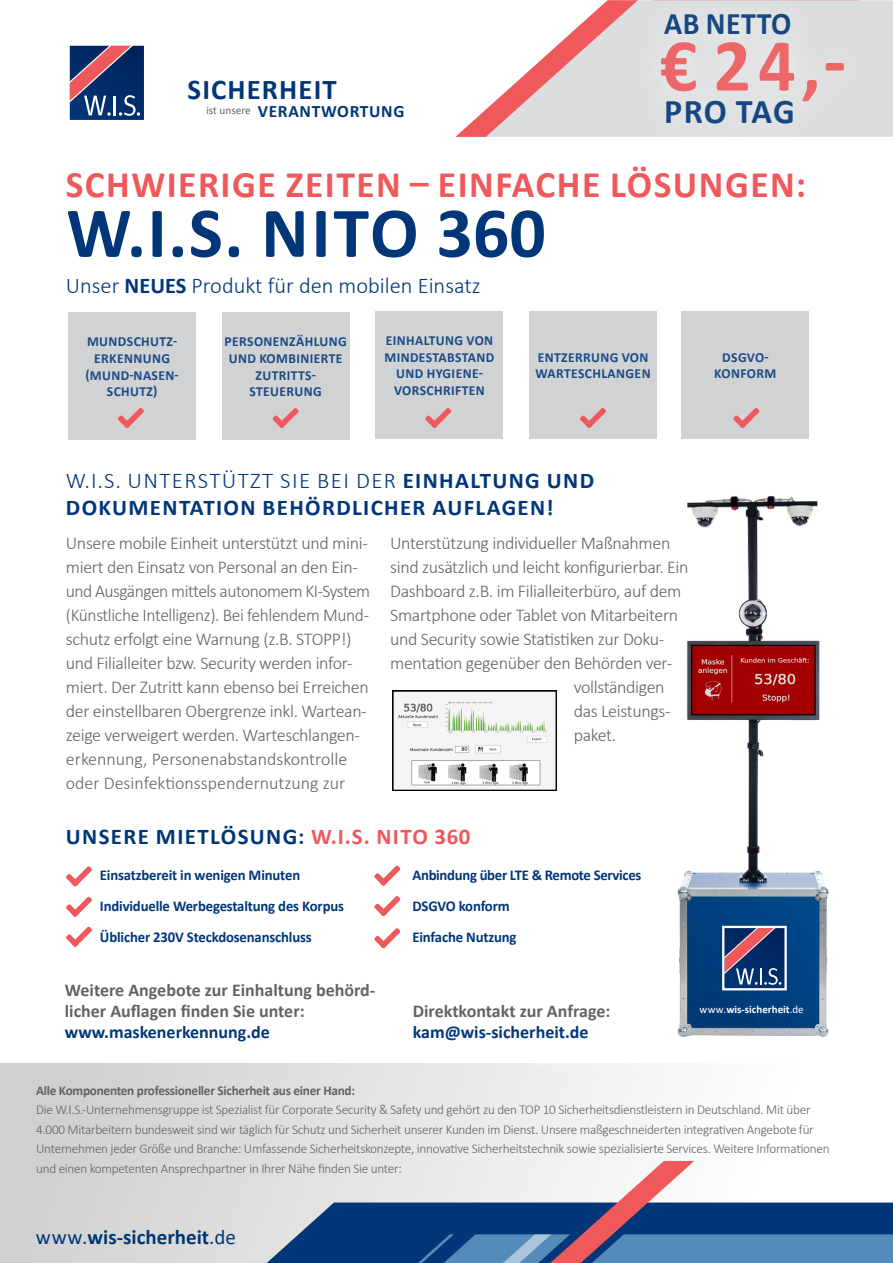
<style>
.page{position:relative;width:893px;height:1263px;background:#fff}
.page>*{position:absolute;margin:0;border:0;box-sizing:border-box;transform-origin:0 0}
.t1{font:700 75.3px "Calibri";color:#f0595b}
.t2{font:700 72px "Calibri";letter-spacing:.01em;color:#013778}
.t3{font:700 37.5px "Calibri";letter-spacing:.04em;color:#f0595b}
.t4{font:700 34.8px "Calibri";letter-spacing:.03em;color:#013778}
.t5{font:700 31.5px "Calibri";letter-spacing:.015em;color:#013778;scale:.95 1}
.t6{font:700 28.8px "Calibri";letter-spacing:.04em;color:#013778}
.t7{font:700 22.5px/27px "Calibri";letter-spacing:.06em;color:#013778}
.t8{font:300 22.5px "Calibri";color:#013778}
.t9{font:700 21px "Calibri";color:#013778}
.t10{font:300 18px/24px "Calibri";letter-spacing:-.02em;color:#636366}
.t11{font:700 18px/21px "Calibri";color:#636366}
.t12{font:700 18px "Calibri";color:#013778}
.t13{font:700 17.4px "Calibri";letter-spacing:.04em;color:#013778}
.t14{font:700 15px/31px "Calibri";letter-spacing:-.01em;color:#013778}
.t15{font:700 13.8px/16.6px "Calibri";letter-spacing:.03em;color:#013778;text-align:center}
.t16{font:300 13.5px/19.5px "Calibri";letter-spacing:-.02em;color:#636366}
.t17{font:700 13.5px "Calibri";letter-spacing:-.02em;color:#636366}
.t18{font:11.25px "Calibri";color:#636366}
.t19{font:700 10.95px "Calibri";color:#fff}
.s1{font-weight:700}
.s2{font-weight:300}
.s3{color:#f0595b}
.s4{font-weight:400}
</style>
<div class="page">
<div style="left:0;top:1063px;width:893px;height:200px;background:linear-gradient(to right,#cececf,#fff)"></div>
<svg style="left:267px;top:1161px;width:626px;height:102px"></svg>
<svg style="left:69px;top:45px;width:75px;height:75px;background:#434a76"></svg>
<div style="left:871px;top:0;width:22px;height:137px;background:#dcdddf"></div>
<svg style="left:455px;top:0;width:179px;height:137px"></svg>
<img style="left:534px;top:496px;width:359px;height:594px">
<svg style="left:721px;top:925px;width:67px;height:66px;background:#545d85"></svg>
<div style="left:68px;top:312px;width:128px;height:128px;background:#cccdcf"></div>
<div style="left:375px;top:311px;width:128px;height:128px;background:#cccdcf"></div>
<div style="left:222px;top:312px;width:128px;height:128px;background:#cccdcf"></div>
<div style="left:529px;top:311px;width:128px;height:128px;background:#cccdcf"></div>
<svg style="left:425px;top:408px;width:26px;height:20px"></svg>
<svg style="left:580px;top:408px;width:26px;height:20px"></svg>
<svg style="left:118px;top:408px;width:26px;height:20px"></svg>
<svg style="left:273px;top:408px;width:26px;height:20px"></svg>
<div style="left:681px;top:311px;width:128px;height:128px;background:#cccdcf"></div>
<svg style="left:733px;top:408px;width:26px;height:20px"></svg>
<svg style="left:66px;top:866px;width:26px;height:20px"></svg>
<svg style="left:66px;top:896px;width:26px;height:21px"></svg>
<svg style="left:66px;top:926px;width:26px;height:21px"></svg>
<svg style="left:374px;top:896px;width:26px;height:20px"></svg>
<svg style="left:374px;top:928px;width:26px;height:20px"></svg>
<svg style="left:374px;top:865px;width:26px;height:21px"></svg>
<img style="left:393px;top:690px;width:163px;height:101px">
<div style="left:634px;top:0;width:237px;height:152px;background:#fff;opacity:.75"></div>
<h3 class="t6" style="left:188px;top:71px;width:151px">SICHERHEIT</h3>
<p class="t13" style="left:258px;top:100px;width:148px">VERANTWORTUNG</p>
<p class="t18" style="left:206px;top:103px;width:46px">ist unsere</p>
<h3 class="t5" style="left:664px;top:3px;width:135px">AB NETTO</h3>
<h1 class="t1" style="left:660px;top:17px;width:188px">€ 24,-</h1>
<h3 class="t4" style="left:664px;top:90px;width:132px">PRO TAG</h3>
<h3 class="t3" style="left:66px;top:160px;width:742px">SCHWIERIGE ZEITEN – EINFACHE LÖSUNGEN:</h3>
<h2 class="t2" style="left:66px;top:187px;width:481px">W.I.S. NITO 360</h2>
<p class="t8" style="left:66px;top:272px;width:416px">Unser <span class="s1">NEUES</span> Produkt für den mobilen Einsatz</p>
<p class="t15" style="left:225px;top:333px;width:124px">PERSONENZÄHLUNG<br>UND KOMBINIERTE<br>ZUTRITTS-<br>STEUERUNG</p>
<p class="t15" style="left:85px;top:333px;width:95px">MUNDSCHUTZ-<br>ERKENNUNG (MUND-NASEN-<br>SCHUTZ)</p>
<p class="t15" style="left:384px;top:332px;width:112px">EINHALTUNG VON<br>MINDESTABSTAND<br>UND HYGIENE-<br>VORSCHRIFTEN</p>
<p class="t15" style="left:535px;top:349px;width:117px;text-align:left">ENTZERRUNG VON<br>WARTESCHLANGEN</p>
<p class="t15" style="left:714px;top:349px;width:64px">DSGVO-<br>KONFORM</p>
<p class="t7" style="left:66px;top:467px;width:530px"><span class="s2">W.I.S. UNTERSTÜTZT SIE BEI DER</span> EINHALTUNG UND<br>DOKUMENTATION BEHÖRDLICHER AUFLAGEN!</p>
<p class="t10" style="left:66px;top:530px;width:306px">Unsere mobile Einheit unterstützt und mini&shy;miert den Einsatz von Personal an den Ein&shy;und Ausgängen mittels autonomem KI-System (Künstliche Intelligenz). Bei fehlendem Mund&shy;schutz erfolgt eine Warnung (z.B. STOPP!) und Filialleiter bzw. Security werden infor&shy;miert. Der Zutritt kann ebenso bei Erreichen der einstellbaren Obergrenze inkl. Wartean&shy;zeige verweigert werden. Warteschlangen&shy;erkennung, Personenabstandskontrolle oder Desinfektionsspendernutzung zur</p>
<p class="t10" style="left:390px;top:530px;width:282px">Unterstützung individueller Maßnahmen</p>
<p class="t10" style="left:390px;top:554px;width:300px">sind zusätzlich und leicht konfigurierbar. Ein</p>
<p class="t10" style="left:390px;top:578px;width:293px">Dashboard z.B. im Filialleiterbüro, auf dem</p>
<p class="t10" style="left:390px;top:602px;width:290px">Smartphone oder Tablet von Mitarbeitern</p>
<p class="t10" style="left:390px;top:626px;width:276px">und Security sowie Statistiken zur Doku-</p>
<p class="t10" style="left:390px;top:650px;width:284px">mentation gegenüber den Behörden ver-</p>
<p class="t10" style="left:574px;top:674px;width:92px">vollständigen</p>
<p class="t10" style="left:574px;top:698px;width:98px">das Leistungs-</p>
<p class="t10" style="left:574px;top:722px;width:44px">paket.</p>
<p class="t7" style="left:66px;top:823px;width:406px">UNSERE MIETLÖSUNG: <span class="s3">W.I.S. NITO 360</span></p>
<p class="t14" style="left:100px;top:860px;width:246px">Einsatzbereit in wenigen Minuten<br>Individuelle Werbegestaltung des Korpus<br>Üblicher 230V Steckdosenanschluss</p>
<p class="t14" style="left:412px;top:860px;width:230px">Anbindung über LTE &amp; Remote Services<br>DSGVO konform<br>Einfache Nutzung</p>
<p class="t11" style="left:65px;top:979px;width:312px">Weitere Angebote zur Einhaltung behörd&shy;licher Auflagen finden Sie unter:</p>
<p class="t12" style="left:65px;top:1020px;width:207px">www.maskenerkennung.de</p>
<p class="t11" style="left:413px;top:1000px;width:199px">Direktkontakt zur Anfrage:</p>
<p class="t12" style="left:413px;top:1020px;width:177px">kam@wis-sicherheit.de</p>
<p class="t19" style="left:699px;top:1002px;width:106px"><span class="s4">www.</span>wis-sicherheit<span class="s4">.de</span></p>
<p class="t17" style="left:36px;top:1081px;width:320px">Alle Komponenten professioneller Sicherheit aus einer Hand:</p>
<p class="t16" style="left:36px;top:1099px;width:795px">Die W.I.S.-Unternehmensgruppe ist Spezialist für Corporate Security &amp; Safety und gehört zu den TOP 10 Sicherheitsdienstleistern in Deutschland. Mit über 4.000 Mitarbeitern bundesweit sind wir täglich für Schutz und Sicherheit unserer Kunden im Dienst. Unsere maßgeschneiderten integrativen Angebote für Unternehmen jeder Größe und Branche: Umfassende Sicherheitskonzepte, innovative Sicherheitstechnik sowie spezialisierte Services. Weitere Informationen und einen kompetenten Ansprechpartner in Ihrer Nähe finden Sie unter:</p>
<p class="t9" style="left:36px;top:1224px;width:201px"><span class="s4">www.</span>wis-sicherheit<span class="s4">.de</span></p>
</div>
